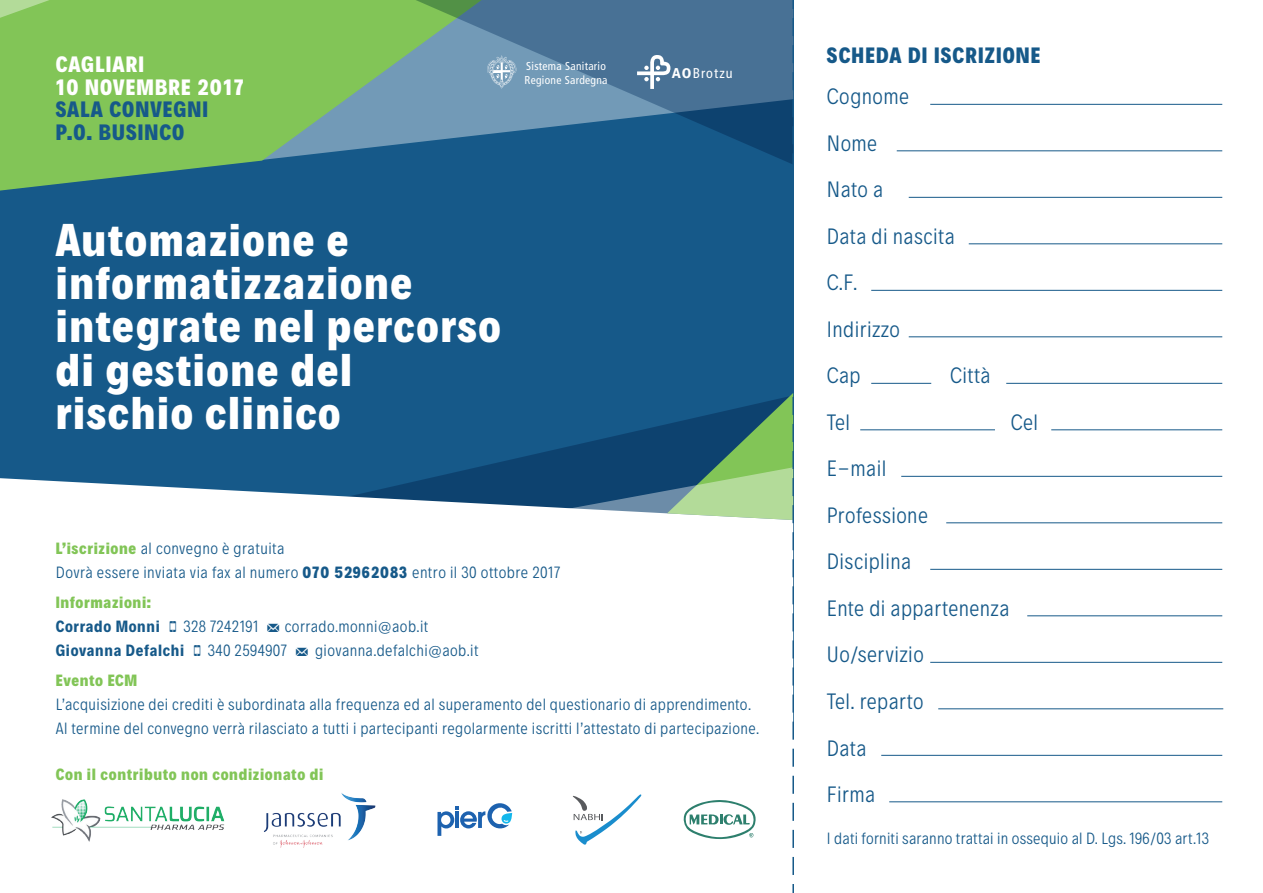
<style>
.page{position:relative;width:1263px;height:893px;background:#fff}
.page>*{position:absolute;margin:0;border:0;box-sizing:border-box;transform-origin:0 0}
.t1{font:800 46.5px/43px "Decalotype";letter-spacing:.035em;color:#fff}
.t2{font:300 22.5px/46.5px "Decalotype";letter-spacing:.02em;color:#165989}
.t3{font:800 22.5px/22.5px "Decalotype";letter-spacing:.05em;color:#165989}
.t4{font:800 22.5px/22.5px "Decalotype";letter-spacing:.05em;color:#fff}
.t5{font:300 16.5px/24px "Decalotype";letter-spacing:.025em;color:#165989}
.t6{font:800 16.5px "Decalotype";letter-spacing:.04em;color:#82c557}
.t7{font:condensed 14.1px "Frutiger LT";letter-spacing:.075em;color:#fff}
.t8{font:condensed 11.4px/13.5px "Frutiger LT";letter-spacing:.025em;color:#fff}
.t9{font:7.35px "Myriad Pro";color:#585a5d}
.s1{font-weight:900}
.s2{font-weight:800;color:#82c557}
.s3{font-weight:800}
.s4{font-weight:700}
.s5{font-family:"Modern Pictograms";font-weight:400}
</style>
<div class="page">
<div style="left:0;top:0;width:793px;height:727px;background:#165989"></div>
<svg style="left:0;top:0;width:291px;height:191px;background:#77ba5c"></svg>
<svg style="left:291px;top:0;width:234px;height:157px;background:#6ca18c"></svg>
<svg style="left:431px;top:456px;width:94px;height:22px"></svg>
<svg style="left:0;top:0;width:201px;height:23px;background:#86c75d"></svg>
<div style="left:0;top:478px;width:525px;height:343px;background:#fff"></div>
<hr style="left:930px;top:104px;width:292px;height:1px;background:#165989">
<hr style="left:897px;top:151px;width:325px;height:1px;background:#165989">
<hr style="left:889px;top:801px;width:333px;height:1px;background:#165989">
<hr style="left:881px;top:755px;width:341px;height:1px;background:#165989">
<hr style="left:938px;top:709px;width:285px;height:1px;background:#165989">
<hr style="left:930px;top:662px;width:292px;height:1px;background:#165989">
<hr style="left:1027px;top:616px;width:195px;height:1px;background:#165989">
<hr style="left:930px;top:569px;width:292px;height:1px;background:#165989">
<hr style="left:946px;top:523px;width:276px;height:1px;background:#165989">
<hr style="left:901px;top:476px;width:321px;height:1px;background:#165989">
<hr style="left:860px;top:430px;width:135px;height:1px;background:#165989">
<hr style="left:1051px;top:430px;width:171px;height:1px;background:#165989">
<hr style="left:1006px;top:383px;width:216px;height:1px;background:#165989">
<hr style="left:871px;top:383px;width:60px;height:1px;background:#165989">
<hr style="left:909px;top:337px;width:313px;height:1px;background:#165989">
<hr style="left:871px;top:290px;width:351px;height:1px;background:#165989">
<hr style="left:969px;top:244px;width:253px;height:1px;background:#165989">
<hr style="left:909px;top:197px;width:313px;height:1px;background:#165989">
<svg style="left:486px;top:55px;width:31px;height:34px"></svg>
<img style="left:51px;top:797px;width:173px;height:45px">
<img style="left:263px;top:790px;width:114px;height:58px">
<svg style="left:437px;top:802px;width:75px;height:34px"></svg>
<svg style="left:792px;top:884px;width:2px;height:9px"></svg>
<svg style="left:525px;top:0;width:269px;height:875px"></svg>
<h2 class="t4" style="left:56px;top:52px;width:189px">CAGLIARI<br>10 NOVEMBRE 2017</h2>
<h2 class="t3" style="left:56px;top:97px;width:154px">SALA CONVEGNI<br>P.O. BUSINCO</h2>
<p class="t8" style="left:525px;top:60px;width:84px">Sistema Sanitario<br>Regione Sardegna</p>
<p class="t7" style="left:672px;top:65px;width:62px"><span class="s1">AO</span>Brotzu</p>
<h1 class="t1" style="left:56px;top:216px;width:447px">Automazione e informatizzazione integrate nel percorso di gestione del<br>rischio clinico</h1>
<p class="t5" style="left:56px;top:535px;width:506px"><span class="s2">L’iscrizione</span> al convegno è gratuita<br>Dovrà essere inviata via fax al numero <span class="s3">070 52962083</span> entro il 30 ottobre 2017</p>
<p class="t5" style="left:56px;top:589px;width:424px"><span class="s2">Informazioni:<br></span><span class="s4">Corrado Monni</span> <span class="s5">O</span> 328 7242191 <span class="s5">m</span> corrado.monni@aob.it<br><span class="s4">Giovanna Defalchi</span> <span class="s5">O</span> 340 2594907 <span class="s5">m</span> giovanna.defalchi@aob.it</p>
<p class="t6" style="left:56px;top:668px;width:83px">Evento ECM</p>
<p class="t5" style="left:56px;top:691px;width:705px">L’acquisizione dei crediti è subordinata alla frequenza ed al superamento del questionario di apprendimento.<br>Al termine del convegno verrà rilasciato a tutti i partecipanti regolarmente iscritti l’attestato di partecipazione.</p>
<p class="t6" style="left:56px;top:762px;width:269px">Con il contributo non condizionato di</p>
<p class="t9" style="left:580px;top:829px;width:5px">®</p>
<h2 class="t3" style="left:827px;top:43px;width:215px">SCHEDA DI ISCRIZIONE</h2>
<h2 class="t2" style="left:827px;top:72px;width:129px">Cognome<br>Nome<br>Nato a<br>Data di nascita<br>C.F.<br>Indirizzo<br>Cap</h2>
<h2 class="t2" style="left:950px;top:351px;width:42px">Città</h2>
<h2 class="t2" style="left:827px;top:398px;width:25px">Tel</h2>
<h2 class="t2" style="left:1011px;top:398px;width:29px">Cel</h2>
<h2 class="t2" style="left:827px;top:444px;width:184px">E-mail<br>Professione<br>Disciplina<br>Ente di appartenenza<br>Uo/servizio<br>Tel. reparto<br>Data<br>Firma</h2>
<p class="t5" style="left:827px;top:825px;width:384px">I dati forniti saranno trattai in ossequio al D. Lgs. 196/03 art.13</p>
</div>
